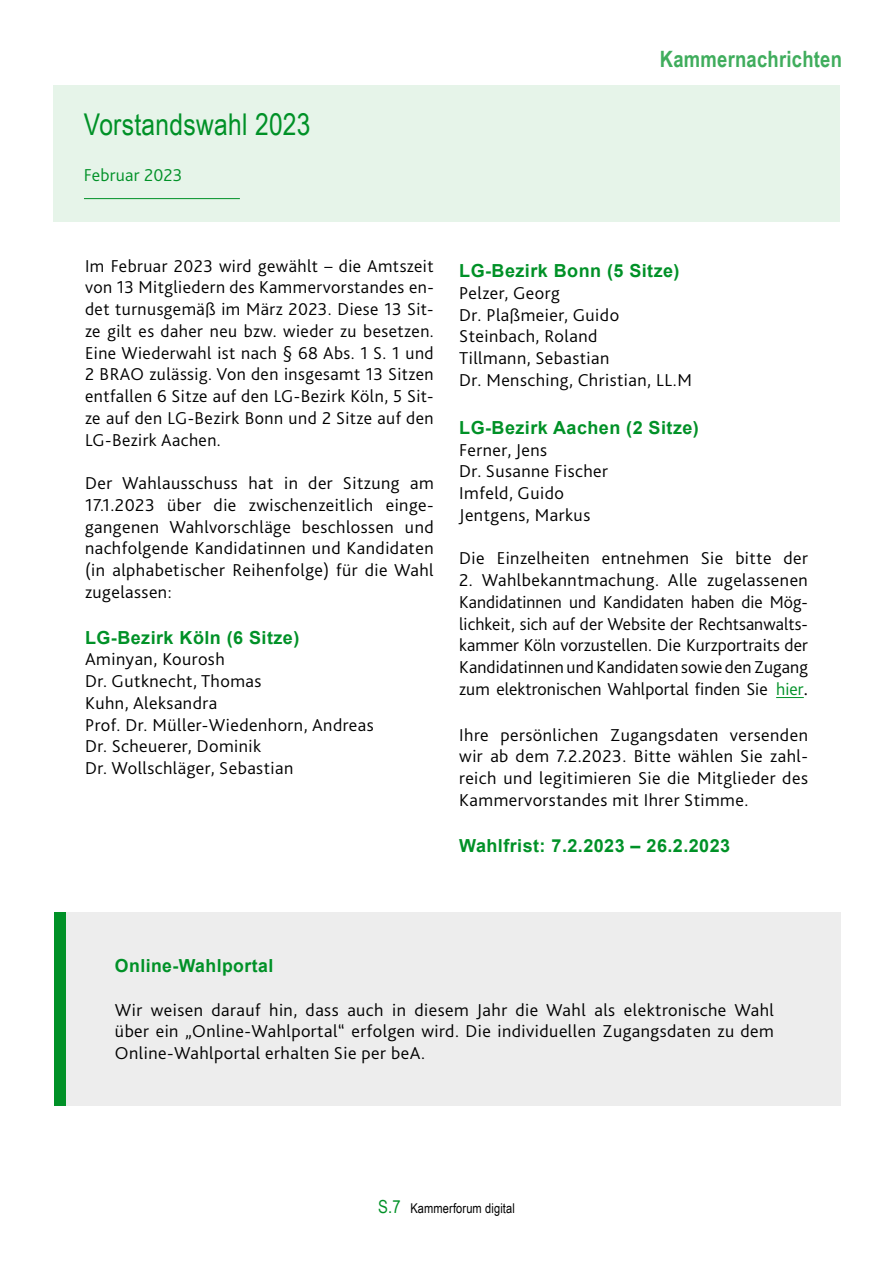
<style>
.page{position:relative;width:893px;height:1263px;background:#fff}
.page>*{position:absolute;margin:0;border:0;box-sizing:border-box;transform-origin:0 0}
.t1{font:30px "Arial Narrow";letter-spacing:.01em;color:#009127}
.t2{font:700 22.5px "Arial Narrow";letter-spacing:.01em;color:#40ad5d}
.t3{font:300 18px/21.8px "Bliss 2";letter-spacing:.025em;color:#000;text-align:justify}
.t4{font:700 18px "Arial";letter-spacing:.025em;color:#009127}
.t5{font:300 18px "Bliss 2";letter-spacing:.01em;color:#009127}
.t6{font:13.5px "Arial Narrow";letter-spacing:.01em;color:#000}
.s1{color:#009127}
.s2{font-family:"Minion Pro";font-weight:400}
.s3{font-size:18px;color:#009127}
</style>
<div class="page">
<svg style="left:776px;top:697px;width:28px;height:1px"></svg>
<div style="left:53px;top:85px;width:787px;height:136px;background:#e6f4e9"></div>
<hr style="left:84px;top:198px;width:156px;height:1px;background:#009127">
<div style="left:54px;top:912px;width:787px;height:194px;background:#ededed"></div>
<div style="left:54px;top:912px;width:12px;height:194px;background:#009127"></div>
<h1 class="t1" style="left:84px;top:103px;width:228px">Vorstandswahl 2023</h1>
<p class="t5" style="left:84px;top:164px;width:100px">Februar 2023</p>
<p class="t2" style="left:660px;top:42px;width:184px">Kammernachrichten</p>
<p class="t3" style="left:85px;top:254px;width:350px">Im Februar 2023 wird gewählt – die Amtszeit von 13 Mitgliedern des Kammervorstandes en&shy;det turnusgemäß im März 2023. Diese 13 Sit&shy;ze gilt es daher neu bzw. wieder zu besetzen.<br>Eine Wiederwahl ist nach § 68 Abs. 1 S. 1 und 2 BRAO zulässig. Von den insgesamt 13 Sitzen entfallen 6 Sitze auf den LG-Bezirk Köln, 5 Sit&shy;ze auf den LG-Bezirk Bonn und 2 Sitze auf den LG-Bezirk Aachen.</p>
<p class="t3" style="left:85px;top:472px;width:350px">Der Wahlausschuss hat in der Sitzung am 17.1.2023 über die zwischenzeitlich einge&shy;gangenen Wahlvorschläge beschlossen und nachfolgende Kandidatinnen und Kandidaten (in alphabetischer Reihenfolge) für die Wahl zugelassen:</p>
<p class="t4" style="left:85px;top:625px;width:216px">LG-Bezirk Köln (6 Sitze)</p>
<p class="t3" style="left:85px;top:648px;width:290px;text-align:left">Aminyan, Kourosh<br>Dr. Gutknecht, Thomas<br>Kuhn, Aleksandra<br>Prof. Dr. Müller-Wiedenhorn, Andreas<br>Dr. Scheuerer, Dominik<br>Dr. Wollschläger, Sebastian</p>
<p class="t4" style="left:459px;top:259px;width:222px">LG-Bezirk Bonn (5 Sitze)</p>
<p class="t3" style="left:459px;top:281px;width:234px;text-align:left">Pelzer, Georg<br>Dr. Plaßmeier, Guido<br>Steinbach, Roland<br>Tillmann, Sebastian<br>Dr. Mensching, Christian, LL.M</p>
<p class="t4" style="left:459px;top:416px;width:241px">LG-Bezirk Aachen (2 Sitze)</p>
<p class="t3" style="left:459px;top:438px;width:150px;text-align:left">Ferner, Jens<br>Dr. Susanne Fischer<br>Imfeld, Guido<br>Jentgens, Markus</p>
<p class="t3" style="left:459px;top:547px;width:350px">Die Einzelheiten entnehmen Sie bitte der</p>
<p class="t3" style="left:459px;top:569px;width:350px">2. Wahlbekanntmachung. Alle zugelassenen Kandidatinnen und Kandidaten haben die Mög&shy;lichkeit, sich auf der Website der Rechtsanwalts&shy;kammer Köln vorzustellen. Die Kurzportraits der Kandidatinnen und Kandidaten sowie den Zugang zum elektronischen Wahlportal finden Sie <span class="s1">hier</span><span class="s2">.</span></p>
<p class="t3" style="left:459px;top:723px;width:350px">Ihre persönlichen Zugangsdaten versenden wir ab dem 7.2.2023. Bitte wählen Sie zahl&shy;reich und legitimieren Sie die Mitglieder des Kammervorstandes mit Ihrer Stimme.</p>
<p class="t4" style="left:459px;top:833px;width:272px">Wahlfrist: 7.2.2023 – 26.2.2023</p>
<p class="t4" style="left:115px;top:953px;width:160px">Online-Wahlportal</p>
<p class="t3" style="left:115px;top:998px;width:660px">Wir weisen darauf hin, dass auch in diesem Jahr die Wahl als elektronische Wahl über ein „Online-Wahlportal“ erfolgen wird. Die individuellen Zugangsdaten zu dem Online-Wahlportal erhalten Sie per beA.</p>
<p class="t6" style="left:378px;top:1198px;width:138px"><span class="s3">S.7</span> Kammerforum digital</p>
</div>
